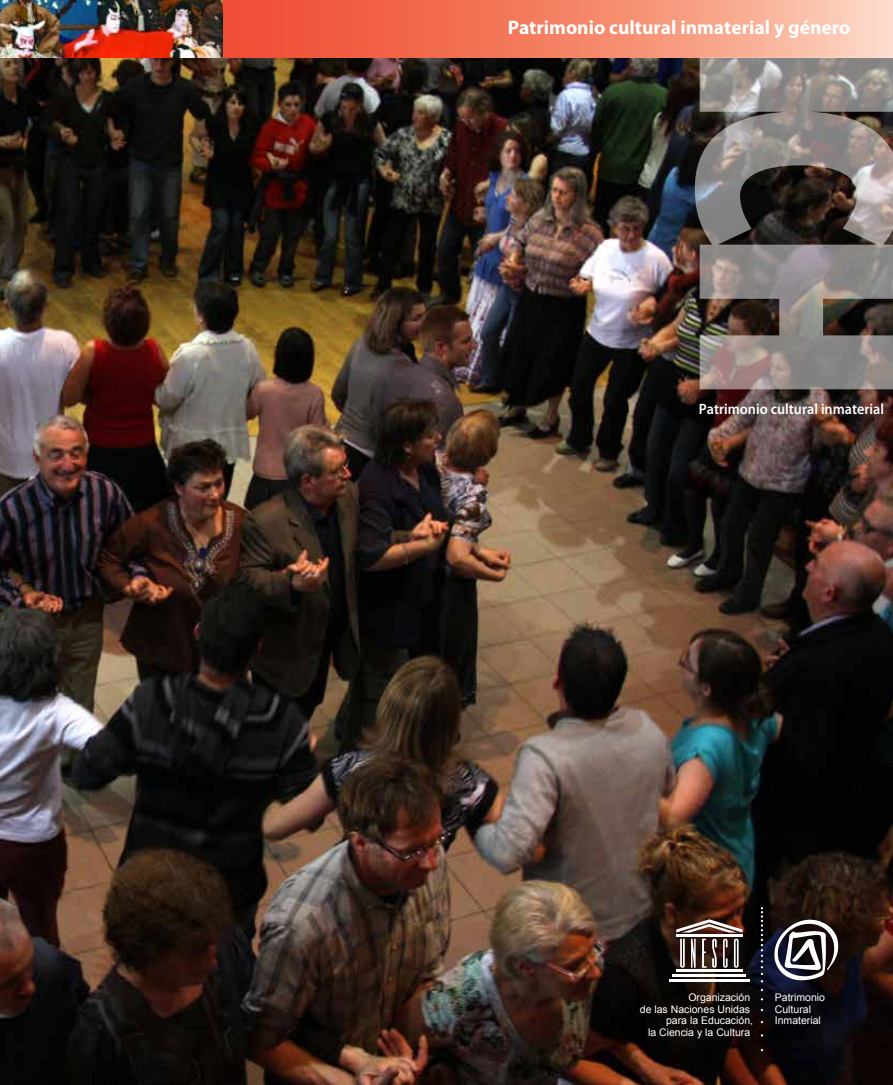
<style>
.page{position:relative;width:893px;height:1085px;background:#fff}
.page>*{position:absolute;margin:0;border:0;box-sizing:border-box;transform-origin:0 0}
.t1{font:700 19.5px "Myriad Pro";color:#fff}
.t2{font:600 15px "Myriad Pro";color:#fff;scale:.95 1}
.t3{font:10.5px/11.4px "Arial";color:#fff}
</style>
<div class="page">
<img style="left:0;top:57px;width:892px;height:1027px">
<svg style="left:222px;top:0;width:670px;height:57px;background:#f4876c"></svg>
<img style="left:0;top:0;width:222px;height:57px">
<img style="left:694px;top:58px;width:198px;height:331px">
<svg style="left:760px;top:906px;width:2px;height:76px"></svg>
<hr style="left:676px;top:969px;width:66px;height:2px;background:#fff">
<hr style="left:672px;top:973px;width:73px;height:3px;background:#fff">
<hr style="left:668px;top:978px;width:81px;height:3px;background:#fff">
<hr style="left:676px;top:934px;width:66px;height:2px;background:#fff">
<svg style="left:676px;top:919px;width:66px;height:13px"></svg>
<svg style="left:680px;top:938px;width:4px;height:29px"></svg>
<svg style="left:690px;top:938px;width:5px;height:29px"></svg>
<svg style="left:722px;top:938px;width:5px;height:29px"></svg>
<svg style="left:733px;top:938px;width:5px;height:29px"></svg>
<svg style="left:701px;top:938px;width:15px;height:29px"></svg>
<svg style="left:774px;top:919px;width:63px;height:61px"></svg>
<h1 class="t1" style="left:507px;top:15px;width:344px">Patrimonio cultural inmaterial y género</h1>
<h2 class="t2" style="left:698px;top:399px;width:196px">Patrimonio cultural inmaterial</h2>
<p class="t3" style="left:639px;top:991px;width:115px;text-align:right">Organización<br>de las Naciones Unidas para la Educación,<br>la Ciencia y la Cultura</p>
<p class="t3" style="left:774px;top:991px;width:52px">Patrimonio<br>Cultural<br>Inmaterial</p>
</div>
